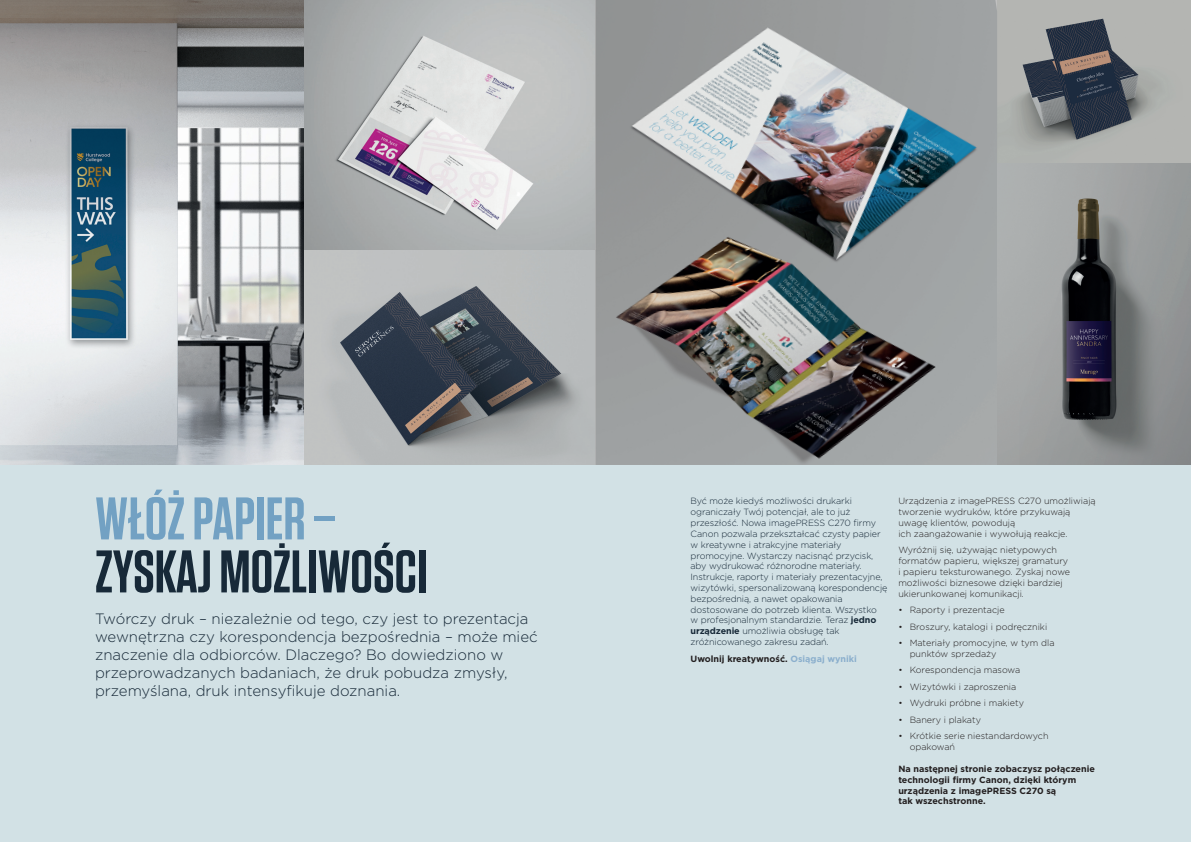
<style>
.page{position:relative;width:1191px;height:842px;background:#fff}
.page>*{position:absolute;margin:0;border:0;box-sizing:border-box;transform-origin:0 0}
.Page_TITLE_72pt{font:600 60px/53px "Tungsten";color:#172938}
.STANDFIRST{font:300 15px/18px "Gotham";color:#172938}
.Body{font:300 9px/10.8px "Gotham";letter-spacing:-.01em;color:#172938}
.Body-2{font:300 9px/10.8px "Gotham";color:#231f20}
.Body-3{font:700 9px/10.8px "Gotham";color:#231f20}
.Body_last_para_4mm{font:300 9px/10.8px "Gotham";color:#231f20}
.s1{color:#72a1c3}
.s2{font-weight:700}
.s3{color:#8bafcd}
</style>
<div class="page">
<div style="left:0;top:465px;width:1191px;height:377px;background:#d2e1e5"></div>
<img style="left:0;top:0;width:1191px;height:465px">
<img style="left:595px;top:0;width:402px;height:465px">
<p class="Page_TITLE_72pt" style="left:95px;top:493px;width:334px"><span class="s1">WŁÓŻ PAPIER –<br></span>ZYSKAJ MOŻLIWOŚCI</p>
<p class="STANDFIRST" style="left:95px;top:609px;width:444px">Twórczy druk – niezależnie od tego, czy jest to prezentacja wewnętrzna czy korespondencja bezpośrednia – może mieć znaczenie dla odbiorców. Dlaczego? Bo dowiedziono w przeprowadzanych badaniach, że druk pobudza zmysły, przemyślana, druk intensyfikuje doznania.</p>
<p class="Body" style="left:690px;top:496px;width:198px">Być może kiedyś możliwości drukarki ograniczały Twój potencjał, ale to już przeszłość. Nowa imagePRESS C270 firmy Canon pozwala przekształcać czysty papier w kreatywne i atrakcyjne materiały promocyjne. Wystarczy nacisnąć przycisk, aby wydrukować różnorodne materiały.<br>Instrukcje, raporty i materiały prezentacyjne, wizytówki, spersonalizowaną korespondencję bezpośrednią, a nawet opakowania dostosowane do potrzeb klienta. Wszystko<br>w profesjonalnym standardzie. Teraz <span class="s2">jedno urządzenie</span> umożliwia obsługę tak zróżnicowanego zakresu zadań.</p>
<p class="Body-3" style="left:690px;top:653px;width:168px">Uwolnij kreatywność. <span class="s3">Osiągaj wyniki</span></p>
<p class="Body-2" style="left:898px;top:496px;width:199px">Urządzenia z imagePRESS C270 umożliwiają tworzenie wydruków, które przykuwają uwagę klientów, powodują<br>ich zaangażowanie i wywołują reakcje.</p>
<p class="Body-2" style="left:898px;top:544px;width:173px">Wyróżnij się, używając nietypowych formatów papieru, większej gramatury i papieru teksturowanego. Zyskaj nowe możliwości biznesowe dzięki bardziej ukierunkowanej komunikacji.</p>
<p class="Body-2" style="left:898px;top:604px;width:108px">• Raporty i prezentacje</p>
<p class="Body-2" style="left:898px;top:621px;width:150px">• Broszury, katalogi i podręczniki</p>
<p class="Body-2" style="left:909px;top:637px;width:146px;text-indent:-11px">• Materiały promocyjne, w tym dla punktów sprzedaży</p>
<p class="Body-2" style="left:898px;top:664px;width:123px">• Korespondencja masowa</p>
<p class="Body-2" style="left:898px;top:681px;width:119px">• Wizytówki i zaproszenia</p>
<p class="Body-2" style="left:898px;top:697px;width:127px">• Wydruki próbne i makiety</p>
<p class="Body-2" style="left:898px;top:714px;width:84px">• Banery i plakaty</p>
<p class="Body_last_para_4mm" style="left:909px;top:730px;width:140px;text-indent:-11px">• Krótkie serie niestandardowych opakowań</p>
<p class="Body-3" style="left:898px;top:763px;width:198px">Na następnej stronie zobaczysz połączenie technologii firmy Canon, dzięki którym urządzenia z imagePRESS C270 są<br>tak wszechstronne.</p>
</div>
